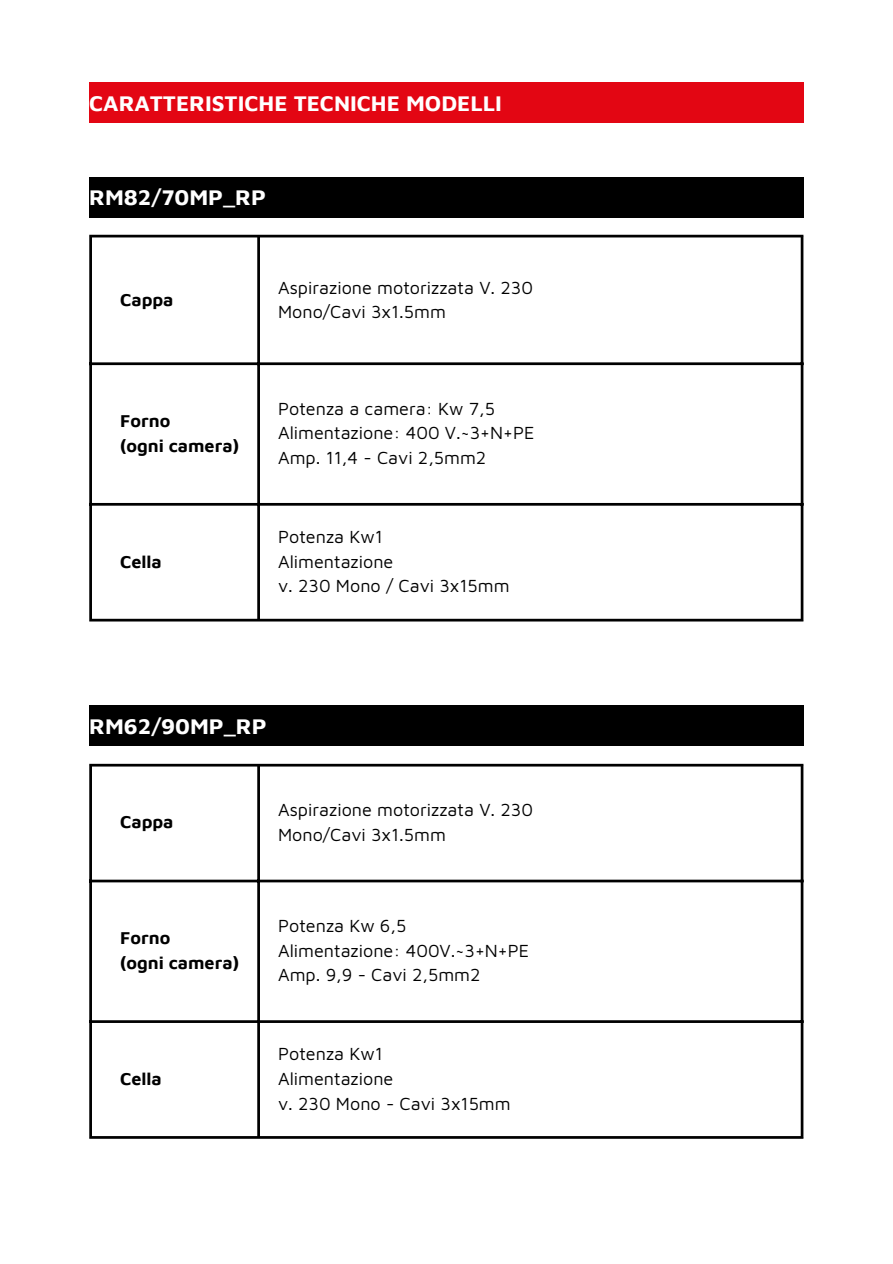
<style>
.page{position:relative;width:893px;height:1264px;background:#fff}
.page>*{position:absolute;margin:0;border:0;box-sizing:border-box;transform-origin:0 0}
.t1{font:700 22.2px "Maven Pro";color:#fff}
.t2{font:18px "Maven Pro";color:#000}
.t3{font:700 18px "Maven Pro";color:#000}
</style>
<div class="page">
<hr style="left:89px;top:237px;width:3px;height:381px;background:#000">
<hr style="left:257px;top:237px;width:3px;height:381px;background:#000">
<hr style="left:800px;top:237px;width:3px;height:381px;background:#000">
<hr style="left:89px;top:235px;width:714px;height:2px;background:#000">
<hr style="left:89px;top:362px;width:714px;height:3px;background:#000">
<hr style="left:89px;top:503px;width:714px;height:2px;background:#000">
<hr style="left:89px;top:618px;width:714px;height:3px;background:#000">
<hr style="left:89px;top:766px;width:3px;height:370px;background:#000">
<hr style="left:257px;top:766px;width:3px;height:370px;background:#000">
<hr style="left:800px;top:766px;width:3px;height:370px;background:#000">
<hr style="left:89px;top:763px;width:714px;height:3px;background:#000">
<hr style="left:89px;top:879px;width:714px;height:3px;background:#000">
<hr style="left:89px;top:1020px;width:714px;height:2px;background:#000">
<hr style="left:89px;top:1136px;width:714px;height:2px;background:#000">
<div style="left:89px;top:177px;width:714px;height:40px;background:#000"></div>
<div style="left:89px;top:705px;width:714px;height:41px;background:#000"></div>
<div style="left:89px;top:82px;width:714px;height:41px;background:#e30613"></div>
<p class="t1" style="left:89px;top:89px;width:414px">CARATTERISTICHE TECNICHE MODELLI</p>
<p class="t1" style="left:89px;top:184px;width:178px">RM82/70MP_RP</p>
<p class="t3" style="left:120px;top:289px;width:55px">Cappa</p>
<p class="t2" style="left:278px;top:276px;width:256px">Aspirazione motorizzata V. 230</p>
<p class="t2" style="left:278px;top:301px;width:169px">Mono/Cavi 3x1.5mm</p>
<p class="t3" style="left:120px;top:409px;width:52px">Forno</p>
<p class="t3" style="left:120px;top:434px;width:120px">(ogni camera)</p>
<p class="t3" style="left:120px;top:550px;width:43px">Cella</p>
<p class="t2" style="left:278px;top:397px;width:218px">Potenza a camera: Kw 7,5</p>
<p class="t2" style="left:278px;top:422px;width:258px">Alimentazione: 400 V.~3+N+PE</p>
<p class="t2" style="left:278px;top:446px;width:210px">Amp. 11,4 - Cavi 2,5mm2</p>
<p class="t2" style="left:278px;top:525px;width:106px">Potenza Kw1</p>
<p class="t2" style="left:278px;top:550px;width:117px">Alimentazione</p>
<p class="t2" style="left:278px;top:575px;width:233px">v. 230 Mono / Cavi 3x15mm</p>
<p class="t1" style="left:89px;top:712px;width:179px">RM62/90MP_RP</p>
<p class="t3" style="left:120px;top:811px;width:55px">Cappa</p>
<p class="t2" style="left:278px;top:798px;width:256px">Aspirazione motorizzata V. 230</p>
<p class="t2" style="left:278px;top:823px;width:169px">Mono/Cavi 3x1.5mm</p>
<p class="t3" style="left:120px;top:926px;width:52px">Forno</p>
<p class="t3" style="left:120px;top:951px;width:120px">(ogni camera)</p>
<p class="t3" style="left:120px;top:1067px;width:43px">Cella</p>
<p class="t2" style="left:278px;top:914px;width:130px">Potenza Kw 6,5</p>
<p class="t2" style="left:278px;top:939px;width:253px">Alimentazione: 400V.~3+N+PE</p>
<p class="t2" style="left:278px;top:964px;width:204px">Amp. 9,9 - Cavi 2,5mm2</p>
<p class="t2" style="left:278px;top:1042px;width:106px">Potenza Kw1</p>
<p class="t2" style="left:278px;top:1067px;width:117px">Alimentazione</p>
<p class="t2" style="left:278px;top:1092px;width:234px">v. 230 Mono - Cavi 3x15mm</p>
</div>
